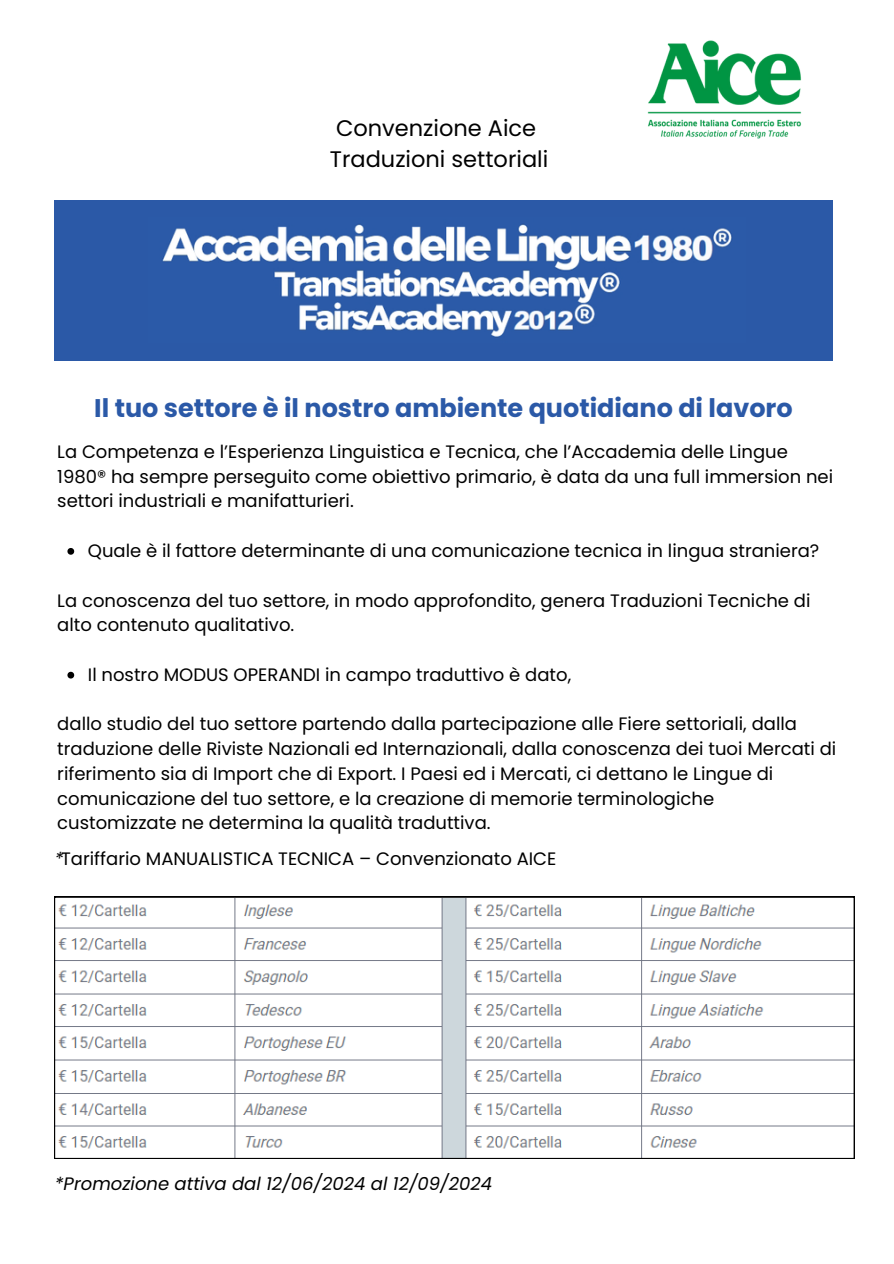
<style>
.page{position:relative;width:894px;height:1264px;background:#fff}
.page>*{position:absolute;margin:0;border:0;box-sizing:border-box;transform-origin:0 0}
.t1{font:700 25.5px "Poppins";color:#2b59a7}
.t2{font:22.5px/31.5px "Poppins";color:#000}
.t3{font:18px/24.8px "Poppins";color:#000}
.t4{font:italic 18px "Poppins";color:#000}
.s1{font-style:italic}
</style>
<div class="page">
<div style="left:54px;top:200px;width:778px;height:160px;background:#2b59a7"></div>
<img style="left:162px;top:224px;width:570px;height:114px">
<img style="left:647px;top:40px;width:155px;height:99px">
<svg style="left:67px;top:548px;width:7px;height:6px"></svg>
<svg style="left:67px;top:671px;width:7px;height:7px"></svg>
<svg style="left:54px;top:896px;width:800px;height:262px"></svg>
<p class="t2" style="left:330px;top:112px;width:220px">Convenzione Aice<br>Traduzioni settoriali</p>
<p class="t1" style="left:94px;top:390px;width:699px">Il tuo settore è il nostro ambiente quotidiano di lavoro</p>
<p class="t3" style="left:57px;top:439px;width:777px">La Competenza e l’Esperienza Linguistica e Tecnica, che l’Accademia delle Lingue<br>1980® ha sempre perseguito come obiettivo primario, è data da una full immersion nei settori industriali e manifatturieri.</p>
<h1 class="t3" style="left:88px;top:538px;width:732px">Quale è il fattore determinante di una comunicazione tecnica in lingua straniera?</h1>
<p class="t3" style="left:57px;top:588px;width:754px">La conoscenza del tuo settore, in modo approfondito, genera Traduzioni Tecniche di alto contenuto qualitativo.</p>
<p class="t3" style="left:88px;top:662px;width:484px">Il nostro MODUS OPERANDI in campo traduttivo è dato,</p>
<p class="t3" style="left:57px;top:711px;width:780px">dallo studio del tuo settore partendo dalla partecipazione alle Fiere settoriali, dalla traduzione delle Riviste Nazionali ed Internazionali, dalla conoscenza dei tuoi Mercati di riferimento sia di Import che di Export. I Paesi ed i Mercati, ci dettano le Lingue di comunicazione del tuo settore, e la creazione di memorie terminologiche customizzate ne determina la qualità traduttiva.</p>
<p class="t3" style="left:55px;top:846px;width:503px"><span class="s1">*</span>Tariffario MANUALISTICA TECNICA – Convenzionato AICE</p>
<p class="t4" style="left:55px;top:1171px;width:438px">*Promozione attiva dal 12/06/2024 al 12/09/2024</p>
</div>
